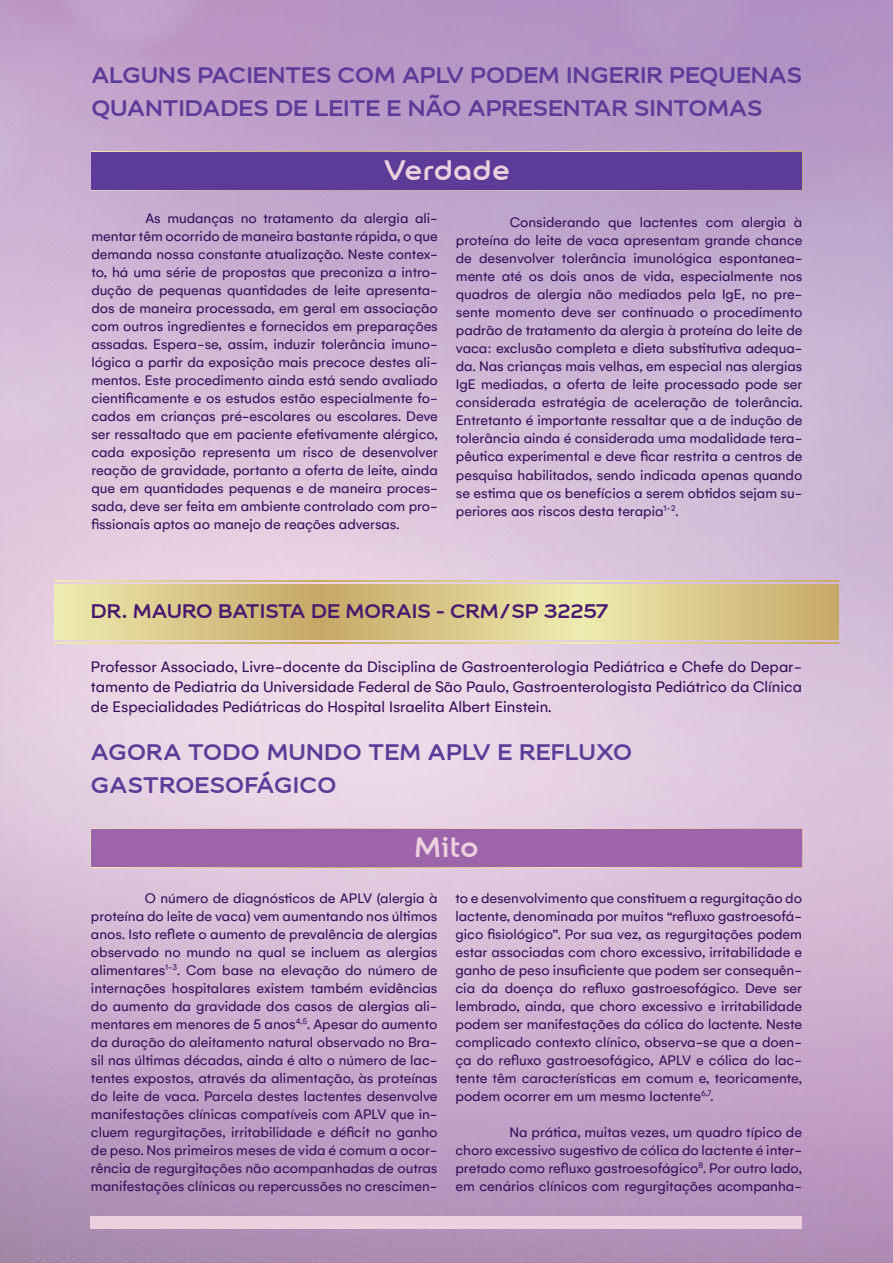
<style>
.page{position:relative;width:893px;height:1263px;background:#fff}
.page>*{position:absolute;margin:0;border:0;box-sizing:border-box;transform-origin:0 0}
.t1{font:700 30px "Colour Sans";letter-spacing:.01em;color:#edd0de}
.t2{font:700 24px/33px "Colour Sans";color:#5c3c98}
.t3{font:700 21px "Colour Sans";color:#49196d}
.t4{font:16.5px/19.8px "Gelion";color:#330f59;text-align:justify}
.t5{font:15px/18px "Gelion";color:#330f59;text-align:justify}
</style>
<div class="page">
<img style="left:0;top:0;width:893px;height:1263px">
<div style="left:91px;top:1216px;width:711px;height:13px;background:#edd0de"></div>
<div style="left:91px;top:151px;width:712px;height:39px;background:#5c3c98"></div>
<svg style="left:54px;top:584px;width:785px;height:55px"></svg>
<svg style="left:54px;top:580px;width:785px;height:2px"></svg>
<svg style="left:54px;top:642px;width:785px;height:1px"></svg>
<div style="left:91px;top:828px;width:711px;height:40px;background:#9c64aa"></div>
<h2 class="t2" style="left:91px;top:59px;width:712px">ALGUNS PACIENTES COM APLV PODEM INGERIR PEQUENAS<br>QUANTIDADES DE LEITE E NÃO APRESENTAR SINTOMAS</h2>
<h1 class="t1" style="left:384px;top:152px;width:128px">Verdade</h1>
<p class="t5" style="left:91px;top:209px;width:348px;text-indent:54px">As mudanças no tratamento da alergia ali&shy;mentar têm ocorrido de maneira bastante rápida, o que demanda nossa constante atualização. Neste contex&shy;to, há uma série de propostas que preconiza a intro&shy;dução de pequenas quantidades de leite apresenta&shy;dos de maneira processada, em geral em associação com outros ingredientes e fornecidos em preparações assadas. Espera-se, assim, induzir tolerância imuno&shy;lógica a partir da exposição mais precoce destes ali&shy;mentos. Este procedimento ainda está sendo avaliado cientificamente e os estudos estão especialmente fo&shy;cados em crianças pré-escolares ou escolares. Deve ser ressaltado que em paciente efetivamente alérgico, cada exposição representa um risco de desenvolver reação de gravidade, portanto a oferta de leite, ainda que em quantidades pequenas e de maneira proces&shy;sada, deve ser feita em ambiente controlado com pro&shy;fissionais aptos ao manejo de reações adversas.</p>
<p class="t5" style="left:456px;top:213px;width:348px;text-indent:54px">Considerando que lactentes com alergia à proteína do leite de vaca apresentam grande chance de desenvolver tolerância imunológica espontanea&shy;mente até os dois anos de vida, especialmente nos quadros de alergia não mediados pela IgE, no pre&shy;sente momento deve ser continuado o procedimento padrão de tratamento da alergia à proteína do leite de vaca: exclusão completa e dieta substitutiva adequa&shy;da. Nas crianças mais velhas, em especial nas alergias IgE mediadas, a oferta de leite processado pode ser considerada estratégia de aceleração de tolerância.<br>Entretanto é importante ressaltar que a de indução de tolerância ainda é considerada uma modalidade tera&shy;pêutica experimental e deve ficar restrita a centros de pesquisa habilitados, sendo indicada apenas quando se estima que os benefícios a serem obtidos sejam su&shy;periores aos riscos desta terapia<sup>1-2</sup>.</p>
<h3 class="t3" style="left:91px;top:599px;width:519px">DR. MAURO BATISTA DE MORAIS - CRM/SP 32257</h3>
<p class="t4" style="left:91px;top:657px;width:713px">Professor Associado, Livre-docente da Disciplina de Gastroenterologia Pediátrica e Chefe do Depar&shy;tamento de Pediatria da Universidade Federal de São Paulo, Gastroenterologista Pediátrico da Clínica de Especialidades Pediátricas do Hospital Israelita Albert Einstein.</p>
<h2 class="t2" style="left:91px;top:736px;width:543px">AGORA TODO MUNDO TEM APLV E REFLUXO<br>GASTROESOFÁGICO</h2>
<h1 class="t1" style="left:414px;top:830px;width:66px">Mito</h1>
<p class="t5" style="left:91px;top:889px;width:348px;text-indent:54px">O número de diagnósticos de APLV (alergia à proteína do leite de vaca) vem aumentando nos últimos anos. Isto reflete o aumento de prevalência de alergias observado no mundo na qual se incluem as alergias alimentares<sup>1-3</sup>. Com base na elevação do número de internações hospitalares existem também evidências do aumento da gravidade dos casos de alergias ali&shy;mentares em menores de 5 anos<sup>4,5</sup>. Apesar do aumento da duração do aleitamento natural observado no Bra&shy;sil nas últimas décadas, ainda é alto o número de lac&shy;tentes expostos, através da alimentação, às proteínas do leite de vaca. Parcela destes lactentes desenvolve manifestações clínicas compatíveis com APLV que in&shy;cluem regurgitações, irritabilidade e déficit no ganho de peso. Nos primeiros meses de vida é comum a ocor&shy;rência de regurgitações não acompanhadas de outras manifestações clínicas ou repercussões no crescimen-</p>
<p class="t5" style="left:455px;top:889px;width:348px">to e desenvolvimento que constituem a regurgitação do lactente, denominada por muitos “refluxo gastroesofá&shy;gico fisiológico”. Por sua vez, as regurgitações podem estar associadas com choro excessivo, irritabilidade e ganho de peso insuficiente que podem ser consequên&shy;cia da doença do refluxo gastroesofágico. Deve ser lembrado, ainda, que choro excessivo e irritabilidade podem ser manifestações da cólica do lactente. Neste complicado contexto clínico, observa-se que a doen&shy;ça do refluxo gastroesofágico, APLV e cólica do lac&shy;tente têm características em comum e, teoricamente, podem ocorrer em um mesmo lactente<sup>6,7</sup>.</p>
<p class="t5" style="left:455px;top:1123px;width:348px;text-indent:54px">Na prática, muitas vezes, um quadro típico de choro excessivo sugestivo de cólica do lactente é inter&shy;pretado como refluxo gastroesofágico<sup>8</sup>. Por outro lado, em cenários clínicos com regurgitações acompanha-</p>
</div>
